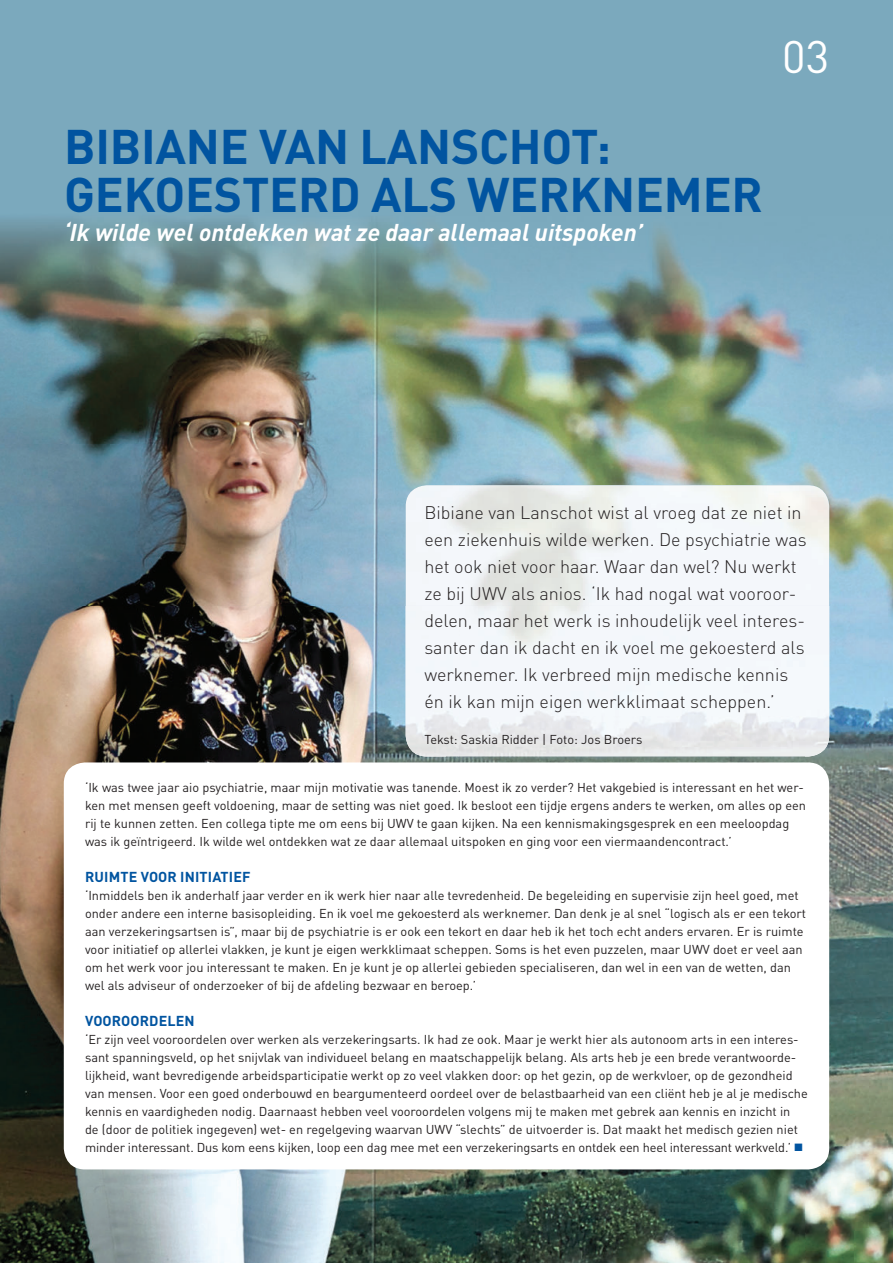
<style>
.page{position:relative;width:893px;height:1263px;background:#fff}
.page>*{position:absolute;margin:0;border:0;box-sizing:border-box;transform-origin:0 0}
.t1{font:700 48px/48px "DINOT";letter-spacing:-.005em;color:#0154a0}
.t2{font:45px "DINOT";color:#fff}
.t3{font:italic 700 24px "DINOT";color:#fff}
.t4{font:300 18px/27px "DINOT";color:#231f20}
.t5{font:700 14.25px "DINOT";letter-spacing:.01em;color:#0154a0}
.t6{font:12.75px/18px "DINOT";color:#231f20}
.s1{color:#0154a0}
</style>
<div class="page">
<div style="left:0;top:0;width:893px;height:606px;background:#7ba9bd"></div>
<img style="left:804px;top:606px;width:89px;height:657px">
<img style="left:0;top:606px;width:446px;height:657px">
<img style="left:446px;top:756px;width:358px;height:507px">
<img style="left:140px;top:220px;width:753px;height:278px">
<img style="left:0;top:219px;width:140px;height:387px">
<img style="left:829px;top:498px;width:64px;height:108px">
<img style="left:140px;top:498px;width:266px;height:108px">
<div style="left:64px;top:762px;width:765px;height:407px;background:#fff;border-radius:21px"></div>
<img style="left:406px;top:485px;width:423px;height:271px">
<h1 class="t1" style="left:64px;top:121px;width:700px">BIBIANE VAN LANSCHOT:<br>GEKOESTERD ALS WERKNEMER</h1>
<h3 class="t3" style="left:64px;top:217px;width:581px">‘Ik wilde wel ontdekken wat ze daar alle maal uitspoken’</h3>
<h2 class="t2" style="left:782px;top:29px;width:48px">03</h2>
<p class="t4" style="left:424px;top:498px;width:384px">Bibiane van Lanschot wist al vroeg dat ze niet in een ziekenhuis wilde werken. De psychiatrie was het ook niet voor haar. Waar dan wel? Nu werkt ze bij UWV als anios. ‘Ik had nogal wat vooroor&shy;delen, maar het werk is inhoudelijk veel interes&shy;santer dan ik dacht en ik voel me gekoesterd als werknemer. Ik verbreed mijn medische kennis én ik kan mijn eigen werkklimaat scheppen.’</p>
<p class="t6" style="left:424px;top:730px;width:220px">Tekst: Saskia Ridder | Foto: Jos Broers</p>
<p class="t6" style="left:85px;top:778px;width:722px">‘Ik was twee jaar aio psychiatrie, maar mijn motivatie was tanende. Moest ik zo verder? Het vakgebied is interessant en het wer&shy;ken met mensen geeft voldoening, maar de setting was niet goed. Ik besloot een tijdje ergens anders te werken, om alles op een rij te kunnen zetten. Een collega tipte me om eens bij UWV te gaan kijken. Na een kennismakingsgesprek en een meeloopdag was ik geïntrigeerd. Ik wilde wel ontdekken wat ze daar allemaal uitspoken en ging voor een viermaandencontract.’</p>
<p class="t5" style="left:85px;top:868px;width:167px">RUIMTE VOOR INITIATIEF</p>
<p class="t6" style="left:85px;top:886px;width:723px">‘Inmiddels ben ik anderhalf jaar verder en ik werk hier naar alle tevredenheid. De begeleiding en supervisie zijn heel goed, met onder andere een interne basisopleiding. En ik voel me gekoesterd als werknemer. Dan denk je al snel “logisch als er een tekort aan verzekeringsartsen is”, maar bij de psychiatrie is er ook een tekort en daar heb ik het toch echt anders ervaren. Er is ruimte voor initiatief op allerlei vlakken, je kunt je eigen werkklimaat scheppen. Soms is het even puzzelen, maar UWV doet er veel aan om het werk voor jou interessant te maken. En je kunt je op allerlei gebieden specialiseren, dan wel in een van de wetten, dan wel als adviseur of onderzoeker of bij de afdeling bezwaar en beroep.’</p>
<p class="t5" style="left:85px;top:1012px;width:111px">VOOROORDELEN</p>
<p class="t6" style="left:85px;top:1030px;width:724px">‘Er zijn veel vooroordelen over werken als verzekeringsarts. Ik had ze ook. Maar je werkt hier als autonoom arts in een interes&shy;sant spanningsveld, op het snijvlak van individueel belang en maatschappelijk belang. Als arts heb je een brede verantwoorde&shy;lijkheid, want bevredigende arbeidsparticipatie werkt op zo veel vlakken door: op het gezin, op de werkvloer, op de gezondheid van mensen. Voor een goed onderbouwd en beargumenteerd oordeel over de belastbaarheid van een cliënt heb je al je medische kennis en vaardigheden nodig. Daarnaast hebben veel vooroordelen volgens mij te maken met gebrek aan kennis en inzicht in<br>de (door de politiek ingegeven) wet- en regelgeving waarvan UWV “slechts” de uitvoerder is. Dat maakt het medisch gezien niet minder interessant. Dus kom eens kijken, loop een dag mee met een verzekeringsarts en ontdek een heel interessant werkveld.’ <span class="s1">■</span></p>
</div>
